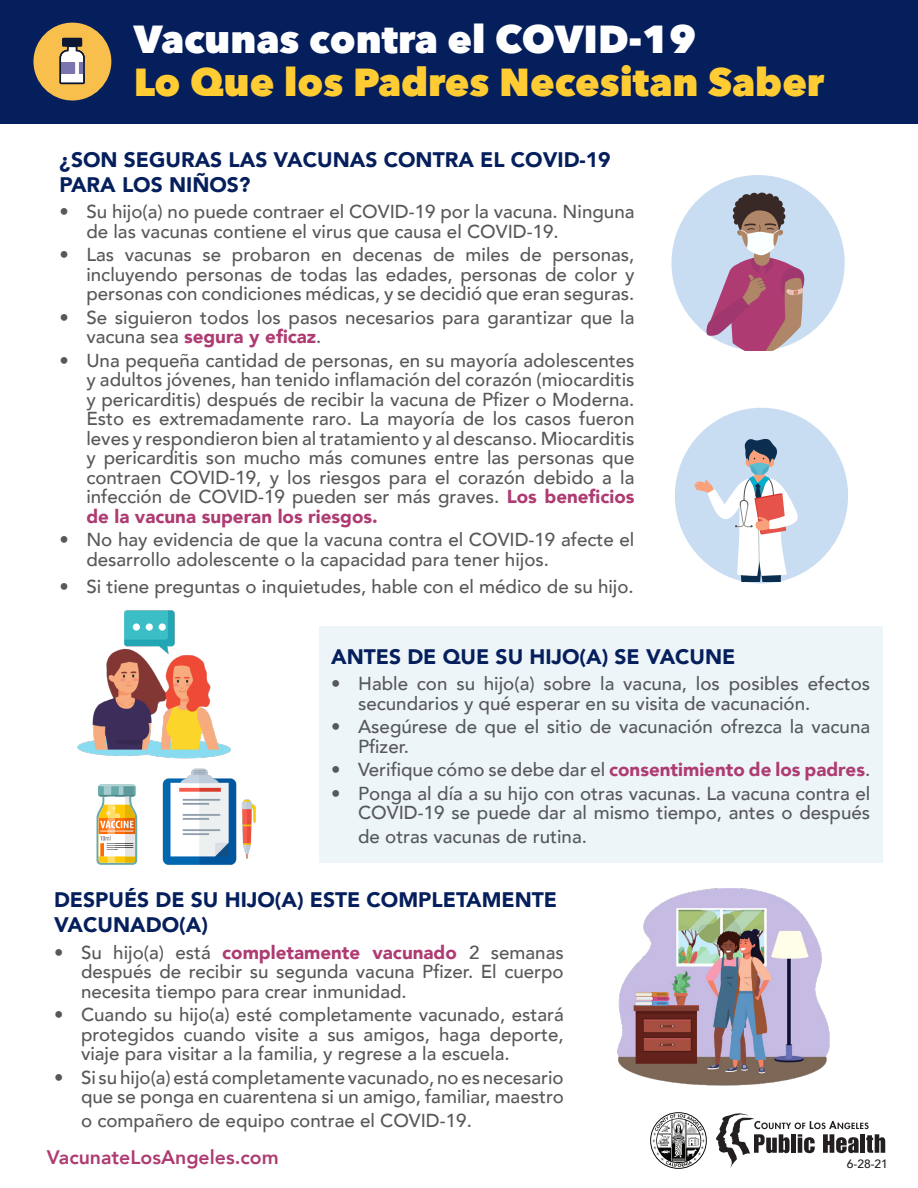
<style>
.page{position:relative;width:918px;height:1188px;background:#fff}
.page>*{position:absolute;margin:0;border:0;box-sizing:border-box;transform-origin:0 0}
.t1{font:800 39px/42.6px "Avenir Next";color:#fc3}
.t2{font:900 21px/25.2px "Avenir";color:#051f5c}
.t3{font:800 19.5px "Avenir";color:#ae3b72}
.t4{font:500 18.75px/19.5px "Avenir";color:#57585a}
.t5{font:500 12px "Avenir";color:#231f20}
.s1{color:#fff}
.s2{font-weight:900;color:#ae3b72}
</style>
<div class="page">
<svg style="left:716px;top:1113px;width:169px;height:55px"></svg>
<svg style="left:650px;top:1112px;width:57px;height:57px"></svg>
<div style="left:0;top:0;width:918px;height:123px;background:#051f5c"></div>
<div style="left:33px;top:23px;width:78px;height:77px;background:#f8bf4d;border-radius:50%"></div>
<div style="left:62px;top:38px;width:20px;height:9px;background:#0c1832"></div>
<svg style="left:60px;top:46px;width:25px;height:38px"></svg>
<div style="left:319px;top:626px;width:564px;height:236px;background:#edf5f8"></div>
<div style="left:671px;top:175px;width:174px;height:176px;background:#c9ddf2;border-radius:50%"></div>
<div style="left:675px;top:408px;width:173px;height:175px;background:#c9ddf2;border-radius:50%"></div>
<svg style="left:705px;top:193px;width:102px;height:158px"></svg>
<svg style="left:694px;top:439px;width:104px;height:143px"></svg>
<img style="left:77px;top:610px;width:154px;height:149px">
<img style="left:162px;top:768px;width:94px;height:97px">
<svg style="left:97px;top:784px;width:40px;height:81px"></svg>
<img style="left:617px;top:888px;width:213px;height:198px">
<p class="t1" style="left:134px;top:18px;width:692px"><span class="s1">Vacunas contra el COVID-19<br></span>Lo Que los Padres Necesitan Saber</p>
<p class="t2" style="left:59px;top:146px;width:553px">¿SON SEGURAS LAS VACUNAS CONTRA EL COVID-19<br>PARA LOS NIÑOS?</p>
<p class="t4" style="left:86px;top:201px;width:550px;text-indent:-27px">• Su hijo(a) no puede contraer el COVID-19 por la vacuna. Ninguna de las vacunas contiene el virus que causa el COVID-19.</p>
<p class="t4" style="left:86px;top:244px;width:550px;text-align:justify;text-indent:-27px">• Las vacunas se probaron en decenas de miles de personas, incluyendo personas de todas las edades, personas de color y personas con condiciones médicas, y se decidió que eran seguras.</p>
<p class="t4" style="left:86px;top:306px;width:550px;text-indent:-27px">• Se siguieron todos los pasos necesarios para garantizar que la vacuna sea <span class="s2">segura y eficaz</span>.</p>
<p class="t4" style="left:86px;top:349px;width:550px;text-align:justify;text-indent:-27px">• Una pequeña cantidad de personas, en su mayoría adolescentes y adultos jóvenes, han tenido inflamación del corazón (miocarditis y pericarditis) después de recibir la vacuna de Pfizer o Moderna.<br>Esto es extremadamente raro. La mayoría de los casos fueron leves y respondieron bien al tratamiento y al descanso. Miocarditis y pericarditis son mucho más comunes entre las personas que contraen COVID-19, y los riesgos para el corazón debido a la infección de COVID-19 pueden ser más graves. <span class="s2">Los beneficios de la vacuna superan los riesgos.</span></p>
<p class="t4" style="left:86px;top:529px;width:550px;text-indent:-27px">• No hay evidencia de que la vacuna contra el COVID-19 afecte el desarrollo adolescente o la capacidad para tener hijos.</p>
<p class="t4" style="left:59px;top:576px;width:576px">• Si tiene preguntas o inquietudes, hable con el médico de su hijo.</p>
<p class="t2" style="left:331px;top:644px;width:406px">ANTES DE QUE SU HIJO(A) SE VACUNE</p>
<p class="t4" style="left:358px;top:673px;width:514px;text-indent:-27px">• Hable con su hijo(a) sobre la vacuna, los posibles efectos secundarios y qué esperar en su visita de vacunación.</p>
<p class="t4" style="left:358px;top:716px;width:514px;text-indent:-27px">• Asegúrese de que el sitio de vacunación ofrezca la vacuna<br>Pfizer.</p>
<p class="t4" style="left:331px;top:759px;width:541px">• Verifique cómo se debe dar el <span class="s2">consentimiento de los padres</span>.</p>
<p class="t4" style="left:331px;top:783px;width:541px;text-align:right">• Ponga al día a su hijo con otras vacunas. La vacuna contra el<br>COVID-19 se puede dar al mismo tiempo, antes o después</p>
<p class="t4" style="left:358px;top:826px;width:230px">de otras vacunas de rutina.</p>
<p class="t2" style="left:54px;top:887px;width:505px">DESPUÉS DE SU HIJO(A) ESTE COMPLETAMENTE<br>VACUNADO(A)</p>
<p class="t4" style="left:81px;top:941px;width:484px;text-align:justify;text-indent:-27px">• Su hijo(a) está <span class="s2">completamente vacunado</span> 2 semanas después de recibir su segunda vacuna Pfizer. El cuerpo necesita tiempo para crear inmunidad.</p>
<p class="t4" style="left:81px;top:1004px;width:484px;text-align:justify;text-indent:-27px">• Cuando su hijo(a) esté completamente vacunado, estará protegidos cuando visite a sus amigos, haga deporte, viaje para visitar a la familia, y regrese a la escuela.</p>
<p class="t4" style="left:54px;top:1066px;width:511px;text-align:right">• Si su hijo(a) está completamente vacunado, no es necesario que se ponga en cuarentena si un amigo, familiar, maestro</p>
<p class="t4" style="left:81px;top:1109px;width:392px">o compañero de equipo contrae el COVID-19.</p>
<p class="t3" style="left:47px;top:1142px;width:233px">VacunateLosAngeles.com</p>
<p class="t5" style="left:847px;top:1153px;width:42px">6-28-21</p>
</div>
